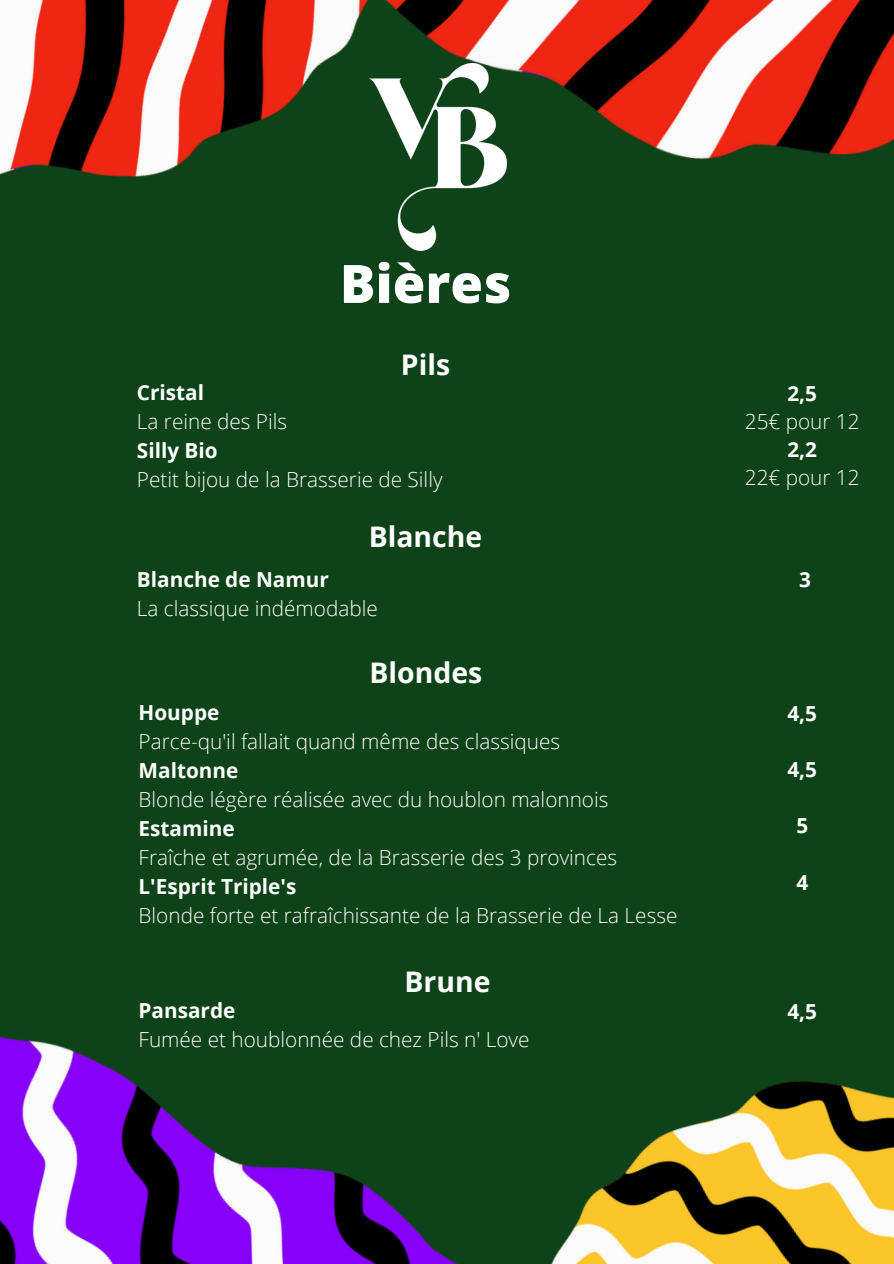
<style>
.page{position:relative;width:894px;height:1264px;background:#fff}
.page>*{position:absolute;margin:0;border:0;box-sizing:border-box;transform-origin:0 0}
.t1{font:800 52.95px "Open Sans";color:#fff}
.t2{font:700 28.35px "Open Sans";color:#fff}
.t3{font:300 20.7px "Open Sans";color:#fff}
.t4{font:700 20.7px "Open Sans";color:#fff}
</style>
<div class="page">
<div style="left:0;top:0;width:893px;height:1263px;background:#0e4219"></div>
<img style="left:0;top:1036px;width:369px;height:227px">
<img style="left:369px;top:1081px;width:524px;height:182px">
<img style="left:611px;top:0;width:282px;height:159px">
<img style="left:0;top:0;width:611px;height:251px">
<p class="t1" style="left:340px;top:246px;width:173px">Bières</p>
<p class="t2" style="left:401px;top:344px;width:51px">Pils</p>
<p class="t4" style="left:137px;top:378px;width:69px">Cristal</p>
<p class="t3" style="left:137px;top:407px;width:152px">La reine des Pils</p>
<p class="t4" style="left:137px;top:436px;width:82px">Silly Bio</p>
<p class="t3" style="left:137px;top:465px;width:307px">Petit bijou de la Brasserie de Silly</p>
<p class="t2" style="left:369px;top:517px;width:115px">Blanche</p>
<p class="t4" style="left:137px;top:564px;width:193px">Blanche de Namur</p>
<p class="t3" style="left:137px;top:593px;width:242px">La classique indémodable</p>
<p class="t2" style="left:369px;top:653px;width:114px">Blondes</p>
<p class="t4" style="left:138px;top:698px;width:82px">Houppe</p>
<p class="t3" style="left:138px;top:727px;width:423px">Parce-qu'il fallait quand même des classiques</p>
<p class="t4" style="left:138px;top:756px;width:101px">Maltonne</p>
<p class="t3" style="left:138px;top:785px;width:471px">Blonde légère réalisée avec du houblon malonnois</p>
<p class="t4" style="left:138px;top:814px;width:98px">Estamine</p>
<p class="t3" style="left:138px;top:843px;width:480px">Fraîche et agrumée, de la Brasserie des 3 provinces</p>
<p class="t4" style="left:138px;top:872px;width:159px">L'Esprit Triple's</p>
<p class="t3" style="left:138px;top:901px;width:540px">Blonde forte et rafraîchissante de la Brasserie de La Lesse</p>
<p class="t2" style="left:404px;top:962px;width:87px">Brune</p>
<p class="t4" style="left:138px;top:995px;width:98px">Pansarde</p>
<p class="t3" style="left:138px;top:1024px;width:392px">Fumée et houblonnée de chez Pils n' Love</p>
<p class="t4" style="left:787px;top:379px;width:31px">2,5</p>
<p class="t3" style="left:744px;top:407px;width:116px">25€ pour 12</p>
<p class="t4" style="left:787px;top:435px;width:31px">2,2</p>
<p class="t3" style="left:744px;top:463px;width:116px">22€ pour 12</p>
<p class="t4" style="left:798px;top:565px;width:13px">3</p>
<p class="t4" style="left:787px;top:698px;width:31px">4,5</p>
<p class="t4" style="left:787px;top:755px;width:31px">4,5</p>
<p class="t4" style="left:796px;top:811px;width:13px">5</p>
<p class="t4" style="left:796px;top:867px;width:13px">4</p>
<p class="t4" style="left:787px;top:996px;width:31px">4,5</p>
</div>
